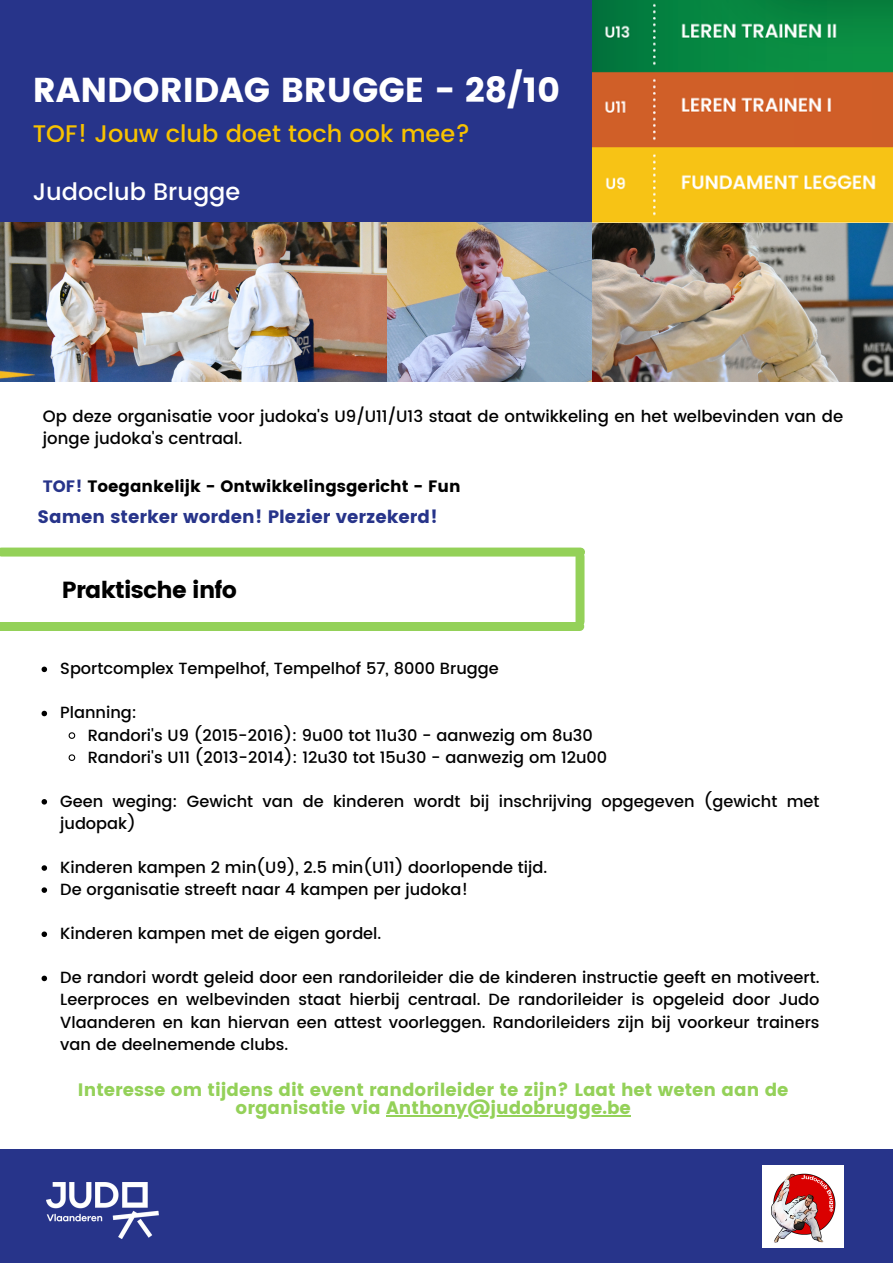
<style>
.page{position:relative;width:893px;height:1264px;background:#fff}
.page>*{position:absolute;margin:0;border:0;box-sizing:border-box;transform-origin:0 0}
.t1{font:34.5px "Poppins";color:#fff}
.t2{font:500 24px "Poppins";color:#f7c200}
.t3{font:500 24px "Poppins";color:#fff}
.t4{font:23.25px "Poppins";letter-spacing:-.03em;color:#000}
.t5{font:18px/18px "Poppins";color:#94d159;text-align:center}
.t6{font:18px "Poppins";color:#27348a}
.t7{font:500 16.5px/22.5px "Poppins";color:#000}
.t8{font:16.5px "Poppins";color:#000}
.t9{font:500 16.2px/22px "Poppins";color:#000}
.s1{color:#27348a}
</style>
<div class="page">
<div style="left:0;top:0;width:892px;height:227px;background:#27348a"></div>
<div style="left:1px;top:547px;width:579px;height:9px;background:#94d159"></div>
<div style="left:0;top:622px;width:579px;height:9px;background:#94d159"></div>
<div style="left:575px;top:556px;width:9px;height:66px;background:#94d159"></div>
<svg style="left:42px;top:666px;width:5px;height:6px"></svg>
<svg style="left:42px;top:710px;width:5px;height:6px"></svg>
<svg style="left:68px;top:732px;width:8px;height:7px"></svg>
<svg style="left:68px;top:754px;width:8px;height:7px"></svg>
<svg style="left:42px;top:799px;width:5px;height:5px"></svg>
<svg style="left:42px;top:865px;width:5px;height:5px"></svg>
<svg style="left:42px;top:887px;width:5px;height:5px"></svg>
<svg style="left:42px;top:931px;width:5px;height:6px"></svg>
<svg style="left:42px;top:975px;width:5px;height:6px"></svg>
<hr style="left:386px;top:1115px;width:245px;height:1px;background:#94d159">
<div style="left:0;top:1149px;width:892px;height:113px;background:#27348a"></div>
<img style="left:46px;top:1182px;width:113px;height:56px">
<img style="left:0;top:223px;width:892px;height:158px">
<img style="left:592px;top:0;width:300px;height:223px">
<img style="left:762px;top:1165px;width:81px;height:81px">
<p class="t1" style="left:33px;top:70px;width:528px">RANDORIDAG BRUGGE - 28/10</p>
<p class="t2" style="left:33px;top:119px;width:439px">TOF! Jouw club doet toch ook mee?</p>
<p class="t3" style="left:33px;top:178px;width:209px">Judoclub Brugge</p>
<p class="t7" style="left:43px;top:405px;width:801px">Op deze organisatie voor judoka's U9/U11/U13 staat de ontwikkeling en het welbevinden van de jonge judoka's centraal.</p>
<p class="t8" style="left:43px;top:476px;width:419px"><span class="s1">TOF!</span> Toegankelijk - Ontwikkelingsgericht - Fun</p>
<p class="t6" style="left:37px;top:506px;width:401px">Samen sterker worden! Plezier verzekerd!</p>
<p class="t4" style="left:62px;top:576px;width:177px">Praktische info</p>
<p class="t9" style="left:60px;top:657px;width:440px">Sportcomplex Tempelhof, Tempelhof 57, 8000 Brugge</p>
<p class="t9" style="left:60px;top:702px;width:78px">Planning:</p>
<p class="t9" style="left:88px;top:724px;width:506px">Randori's U9 (2015-2016): 9u00 tot 11u30 - aanwezig om 8u30</p>
<p class="t9" style="left:88px;top:746px;width:521px">Randori's U11 (2013-2014): 12u30 tot 15u30 - aanwezig om 12u00</p>
<p class="t9" style="left:60px;top:790px;width:760px">Geen weging: Gewicht van de kinderen wordt bij inschrijving opgegeven (gewicht met judopak)</p>
<p class="t9" style="left:60px;top:856px;width:488px">Kinderen kampen 2 min(U9), 2.5 min(U11) doorlopende tijd.</p>
<p class="t9" style="left:60px;top:878px;width:409px">De organisatie streeft naar 4 kampen per judoka!</p>
<p class="t9" style="left:60px;top:922px;width:322px">Kinderen kampen met de eigen gordel.</p>
<p class="t9" style="left:60px;top:966px;width:760px;text-align:justify">De randori wordt geleid door een randorileider die de kinderen instructie geeft en motiveert.<br>Leerproces en welbevinden staat hierbij centraal. De randorileider is opgeleid door Judo Vlaanderen en kan hiervan een attest voorleggen. Randorileiders zijn bij voorkeur trainers van de deelnemende clubs.</p>
<p class="t5" style="left:78px;top:1081px;width:712px">Interesse om tijdens dit event randorileider te zijn? Laat het weten aan de organisatie via Anthony@judobrugge.be</p>
</div>
